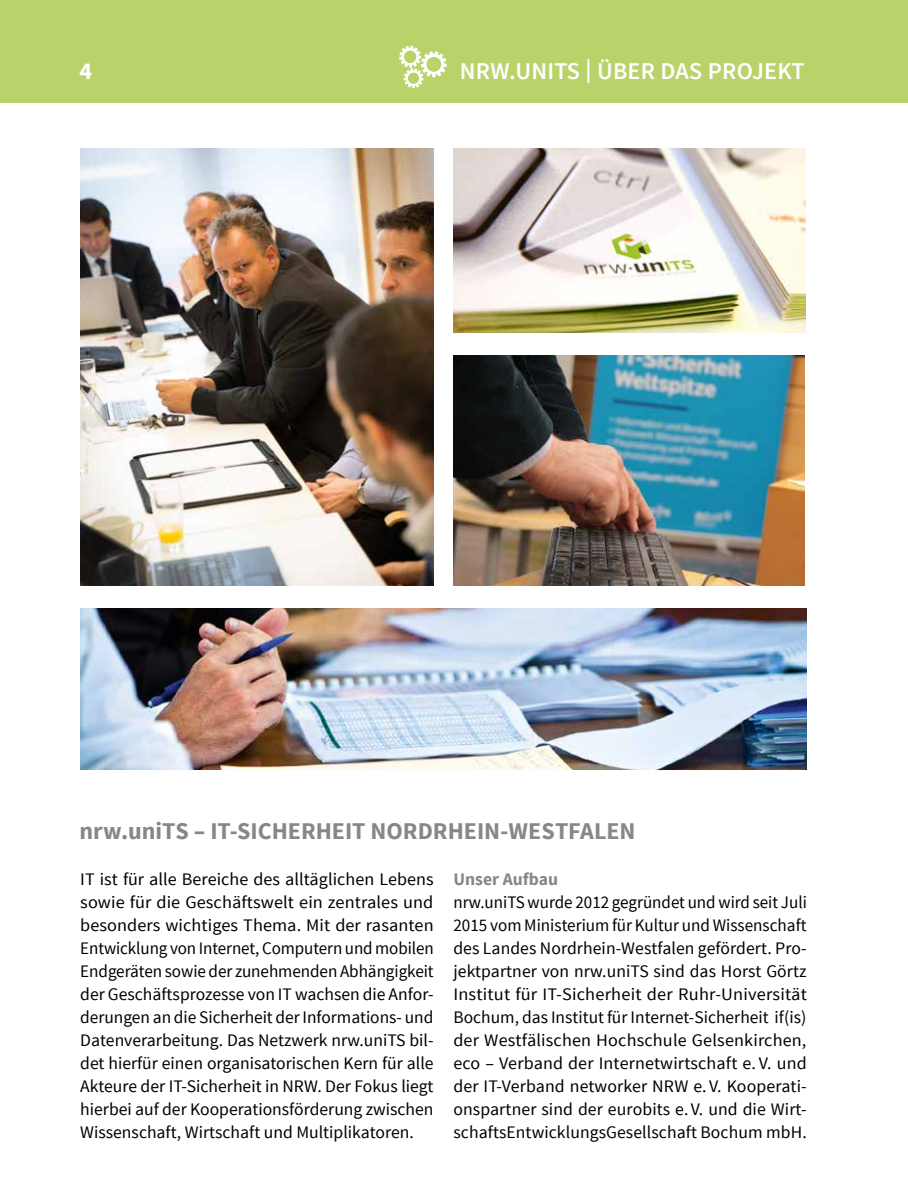
<style>
.page{position:relative;width:908px;height:1191px;background:#fff}
.page>*{position:absolute;margin:0;border:0;box-sizing:border-box;transform-origin:0 0}
.t1{font:700 24px "Source Sans Pro";color:#878786}
.t2{font:600 24px "Source Sans Pro";letter-spacing:.01em;color:#fff}
.t3{font:700 24px "Source Sans Pro";color:#fff}
.t4{font:17.6px/23px "Source Sans Pro";color:#000;text-align:justify}
.t5{font:700 17.6px "Source Sans Pro";color:#878786}
</style>
<div class="page">
<div style="left:0;top:0;width:907px;height:103px;background:#b9d36b"></div>
<img style="left:80px;top:149px;width:353px;height:437px">
<img style="left:453px;top:149px;width:352px;height:184px">
<img style="left:80px;top:609px;width:726px;height:161px">
<img style="left:453px;top:356px;width:351px;height:230px">
<svg style="left:399px;top:46px;width:47px;height:42px"></svg>
<h1 class="t3" style="left:79px;top:56px;width:14px">4</h1>
<h1 class="t2" style="left:459px;top:56px;width:346px">NRW.UNITS | ÜBER DAS PROJEKT</h1>
<h1 class="t1" style="left:79px;top:815px;width:557px">nrw.uniTS – IT-SICHERHEIT NORDRHEIN-WESTFALEN</h1>
<p class="t4" style="left:80px;top:868px;width:355px">IT ist für alle Bereiche des alltäglichen Lebens sowie für die Geschäftswelt ein zentrales und besonders wichtiges Thema. Mit der rasanten Entwicklung von Internet, Computern und mobilen Endgeräten sowie der zunehmenden Abhängigkeit der Geschäftsprozesse von IT wachsen die Anfor&shy;derungen an die Sicherheit der Informations- und Datenverarbeitung. Das Netzwerk nrw.uniTS bil&shy;det hierfür einen organisatorischen Kern für alle Akteure der IT-Sicherheit in NRW. Der Fokus liegt hierbei auf der Kooperationsförderung zwischen Wissenschaft, Wirtschaft und Multiplikatoren.</p>
<p class="t5" style="left:453px;top:868px;width:106px">Unser Aufbau</p>
<p class="t4" style="left:453px;top:891px;width:355px">nrw.uniTS wurde 2012 gegründet und wird seit Juli 2015 vom Ministerium für Kultur und Wissenschaft des Landes Nordrhein-Westfalen gefördert. Pro&shy;jektpartner von nrw.uniTS sind das Horst Görtz Institut für IT-Sicherheit der Ruhr-Universität Bochum, das Institut für Internet-Sicherheit if(is) der Westfälischen Hochschule Gelsenkirchen, eco – Verband der Internetwirtschaft e. V. und der IT-Verband networker NRW e. V. Kooperati&shy;onspartner sind der eurobits e. V. und die Wirt&shy;schaftsEntwicklungsGesellschaft Bochum mbH.</p>
</div>
